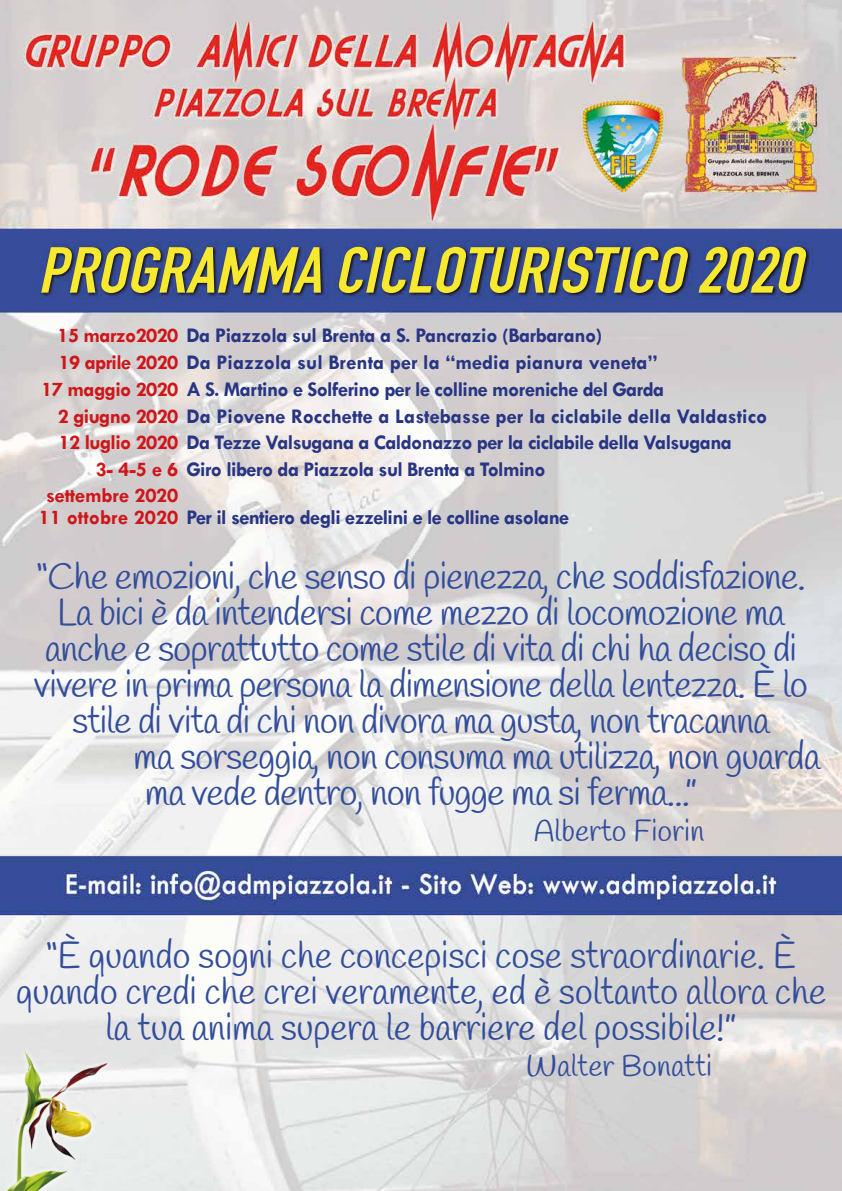
<style>
.page{position:relative;width:842px;height:1191px;background:#fff}
.page>*{position:absolute;margin:0;border:0;box-sizing:border-box;transform-origin:0 0}
.t1{font:37px/36px "Handlee";letter-spacing:-.025em;color:#324d9a;text-align:center}
.t2{font:30px "Handlee";color:#324d9a}
.t3{font:700 21px "Tw Cen";letter-spacing:-.03em;color:#283583}
.t4{font:700 21px "Tw Cen";color:#283583}
.t5{font:700 21px "Tw Cen";letter-spacing:-.01em;color:#cd171a}
.s1{color:#cd171a}
</style>
<div class="page">
<img style="left:0;top:0;width:842px;height:1191px">
<img style="left:658px;top:247px;width:148px;height:46px">
<img style="left:0;top:1045px;width:114px;height:146px">
<p class="t3" style="left:58px;top:322px;width:546px"><span class="s1">15 marzo2020</span> Da Piazzola sul Brenta a S. Pancrazio (Barbarano)</p>
<p class="t4" style="left:59px;top:349px;width:600px"><span class="s1">19 aprile 2020</span> Da Piazzola sul Brenta per la “media pianura veneta”</p>
<p class="t3" style="left:42px;top:376px;width:624px"><span class="s1">17 maggio 2020</span> A S. Martino e Solferino per le colline moreniche del Garda</p>
<p class="t4" style="left:58px;top:403px;width:711px"><span class="s1">2 giugno 2020</span> Da Piovene Rocchette a Lastebasse per la ciclabile della Valdastico</p>
<p class="t3" style="left:59px;top:430px;width:675px"><span class="s1">12 luglio 2020</span> Da Tezze Valsugana a Caldonazzo per la ciclabile della Valsugana</p>
<p class="t3" style="left:96px;top:457px;width:451px"><span class="s1">3- 4-5 e 6</span> Giro libero da Piazzola sul Brenta a Tolmino</p>
<p class="t5" style="left:46px;top:482px;width:134px">settembre 2020</p>
<p class="t3" style="left:39px;top:505px;width:532px"><span class="s1">11 ottobre 2020</span> Per il sentiero degli ezzelini e le colline asolane</p>
<p class="t1" style="left:36px;top:561px;width:771px">“Che emozioni, che senso di pienezza, che soddisfazione.</p>
<p class="t1" style="left:57px;top:597px;width:729px">La bici è da intendersi come mezzo di locomozione ma</p>
<p class="t1" style="left:45px;top:633px;width:753px">anche e soprattutto come stile di vita di chi ha deciso di</p>
<p class="t1" style="left:34px;top:669px;width:776px">vivere in prima persona la dimensione della lentezza. È lo</p>
<p class="t1" style="left:72px;top:705px;width:699px">stile di vita di chi non divora ma gusta, non tracanna</p>
<p class="t1" style="left:133px;top:741px;width:689px">ma sorseggia, non consuma ma utilizza, non guarda</p>
<p class="t1" style="left:145px;top:777px;width:554px">ma vede dentro, non fugge ma si ferma...”</p>
<p class="t2" style="left:534px;top:813px;width:172px">Alberto Fiorin</p>
<p class="t1" style="left:16px;top:940px;width:812px">“È quando sogni che concepisci cose straordinarie. È quando credi che crei veramente, ed è soltanto allora che la tua anima supera le barriere del possibile!”</p>
<p class="t2" style="left:526px;top:1048px;width:188px">Walter Bonatti</p>
</div>
